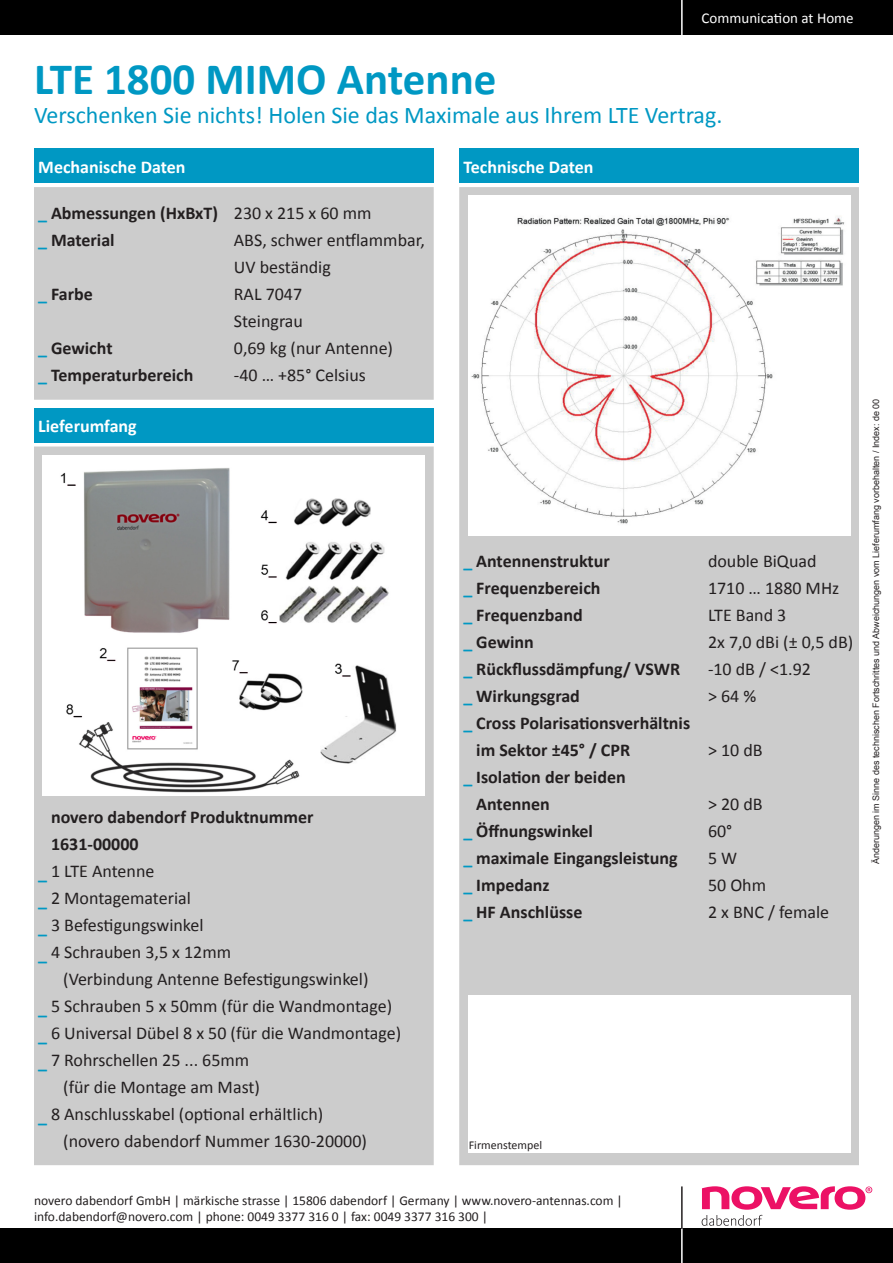
<style>
.page{position:relative;width:893px;height:1263px;background:#fff}
.page>*{position:absolute;margin:0;border:0;box-sizing:border-box;transform-origin:0 0}
.t1{font:700 45px "Calibri";color:#0098c3}
.t2{font:24px "Calibri";color:#0098c3}
.t3{font:18px "Calibri";color:#231f20}
.t4{font:700 18px "Calibri";color:#231f20}
.t5{font:700 18px "Calibri";color:#fff}
.t6{font:700 18px "Calibri";color:#0098c3}
.t7{font:15px "Calibri";color:#fff}
.t8{font:13.5px "Calibri";color:#231f20}
.t9{font:12px "Calibri";color:#231f20}
.t10{font:9px "Arial";color:#231f20}
.s1{color:#0098c3}
</style>
<div class="page">
<div style="left:0;top:0;width:893px;height:34px;background:#000"></div>
<div style="left:0;top:1229px;width:893px;height:34px;background:#000"></div>
<hr style="left:681px;top:0;width:2px;height:1263px;background:#fff">
<svg style="left:702px;top:1186px;width:170px;height:40px"></svg>
<hr style="left:681px;top:1186px;width:2px;height:43px;background:#231f20">
<div style="left:34px;top:187px;width:400px;height:213px;background:#ccc;border:2px solid #ccc"></div>
<div style="left:34px;top:149px;width:400px;height:34px;background:#0098c3"></div>
<div style="left:459px;top:149px;width:400px;height:34px;background:#0098c3"></div>
<div style="left:459px;top:187px;width:400px;height:978px;background:#ccc;border:2px solid #ccc"></div>
<div style="left:34px;top:408px;width:400px;height:34px;background:#0098c3"></div>
<div style="left:34px;top:446px;width:400px;height:719px;background:#ccc;border:2px solid #ccc"></div>
<div style="left:468px;top:196px;width:382px;height:340px;background:#fff"></div>
<div style="left:43px;top:455px;width:382px;height:340px;background:#fff"></div>
<div style="left:468px;top:995px;width:382px;height:157px;background:#fff"></div>
<img style="left:471px;top:216px;width:374px;height:308px">
<img style="left:60px;top:468px;width:336px;height:324px">
<p class="t7" style="left:702px;top:8px;width:154px">Communication at Home</p>
<p class="t1" style="left:34px;top:50px;width:464px">LTE 1800 MIMO Antenne</p>
<p class="t2" style="left:34px;top:100px;width:690px">Verschenken Sie nichts! Holen Sie das Maximale aus Ihrem LTE Vertrag.</p>
<p class="t5" style="left:38px;top:155px;width:149px">Mechanische Daten</p>
<p class="t4" style="left:38px;top:202px;width:181px"><span class="s1">_</span> Abmessungen (HxBxT)</p>
<p class="t4" style="left:38px;top:229px;width:78px"><span class="s1">_</span> Material</p>
<p class="t4" style="left:38px;top:283px;width:56px"><span class="s1">_</span> Farbe</p>
<p class="t4" style="left:38px;top:337px;width:76px"><span class="s1">_</span> Gewicht</p>
<p class="t4" style="left:38px;top:364px;width:157px"><span class="s1">_</span> Temperaturbereich</p>
<p class="t5" style="left:38px;top:414px;width:100px">Lieferumfang</p>
<p class="t3" style="left:234px;top:202px;width:139px">230 x 215 x 60 mm</p>
<p class="t3" style="left:234px;top:229px;width:193px">ABS, schwer entflammbar,</p>
<p class="t3" style="left:234px;top:256px;width:99px">UV beständig</p>
<p class="t3" style="left:234px;top:283px;width:70px">RAL 7047</p>
<p class="t3" style="left:234px;top:310px;width:71px">Steingrau</p>
<p class="t3" style="left:234px;top:337px;width:161px">0,69 kg (nur Antenne)</p>
<p class="t3" style="left:234px;top:364px;width:134px">-40 … +85° Celsius</p>
<p class="t5" style="left:463px;top:155px;width:131px">Technische Daten</p>
<p class="t4" style="left:51px;top:805px;width:264px">novero dabendorf Produktnummer</p>
<p class="t4" style="left:51px;top:832px;width:89px">1631-00000</p>
<p class="t3" style="left:51px;top:859px;width:105px">1 LTE Antenne</p>
<p class="t3" style="left:51px;top:886px;width:141px">2 Montagematerial</p>
<p class="t3" style="left:51px;top:913px;width:154px">3 Befestigungswinkel</p>
<p class="t3" style="left:51px;top:940px;width:182px">4 Schrauben 3,5 x 12mm</p>
<p class="t3" style="left:63px;top:967px;width:307px">(Verbindung Antenne Befestigungswinkel)</p>
<p class="t3" style="left:51px;top:994px;width:343px">5 Schrauben 5 x 50mm (für die Wandmontage)</p>
<p class="t3" style="left:51px;top:1021px;width:352px">6 Universal Dübel 8 x 50 (für die Wandmontage)</p>
<p class="t3" style="left:51px;top:1048px;width:200px">7 Rohrschellen 25 ... 65mm</p>
<p class="t3" style="left:63px;top:1075px;width:198px">(für die Montage am Mast)</p>
<p class="t3" style="left:51px;top:1102px;width:274px">8 Anschlusskabel (optional erhältlich)</p>
<p class="t3" style="left:63px;top:1129px;width:305px">(novero dabendorf Nummer 1630-20000)</p>
<p class="t6" style="left:38px;top:861px;width:10px">_</p>
<p class="t6" style="left:38px;top:888px;width:10px">_</p>
<p class="t6" style="left:38px;top:915px;width:10px">_</p>
<p class="t6" style="left:38px;top:942px;width:10px">_</p>
<p class="t6" style="left:38px;top:996px;width:10px">_</p>
<p class="t6" style="left:38px;top:1023px;width:10px">_</p>
<p class="t6" style="left:38px;top:1050px;width:10px">_</p>
<p class="t6" style="left:38px;top:1104px;width:10px">_</p>
<p class="t4" style="left:463px;top:549px;width:148px"><span class="s1">_</span> Antennenstruktur</p>
<p class="t4" style="left:463px;top:576px;width:139px"><span class="s1">_</span> Frequenzbereich</p>
<p class="t4" style="left:463px;top:603px;width:121px"><span class="s1">_</span> Frequenzband</p>
<p class="t4" style="left:463px;top:630px;width:72px"><span class="s1">_</span> Gewinn</p>
<p class="t4" style="left:463px;top:657px;width:218px"><span class="s1">_</span> Rückflussdämpfung/ VSWR</p>
<p class="t4" style="left:463px;top:684px;width:118px"><span class="s1">_</span> Wirkungsgrad</p>
<p class="t4" style="left:463px;top:711px;width:228px"><span class="s1">_</span> Cross Polarisationsverhältnis</p>
<p class="t4" style="left:463px;top:765px;width:164px"><span class="s1">_</span> Isolation der beiden</p>
<p class="t4" style="left:463px;top:819px;width:131px"><span class="s1">_</span> Öffnungswinkel</p>
<p class="t4" style="left:463px;top:846px;width:216px"><span class="s1">_</span> maximale Eingangsleistung</p>
<p class="t4" style="left:463px;top:873px;width:88px"><span class="s1">_</span> Impedanz</p>
<p class="t4" style="left:463px;top:900px;width:120px"><span class="s1">_</span> HF Anschlüsse</p>
<p class="t4" style="left:476px;top:738px;width:155px">im Sektor ±45° / CPR</p>
<p class="t4" style="left:476px;top:792px;width:75px">Antennen</p>
<p class="t9" style="left:469px;top:1137px;width:75px">Firmenstempel</p>
<p class="t8" style="left:34px;top:1192px;width:590px">novero dabendorf GmbH | märkische strasse | 15806 dabendorf | Germany | www.novero-antennas.com |</p>
<p class="t8" style="left:34px;top:1208px;width:456px">info.dabendorf@novero.com | phone: 0049 3377 316 0 | fax: 0049 3377 316 300 |</p>
<p class="t3" style="left:708px;top:549px;width:110px">double BiQuad</p>
<p class="t3" style="left:708px;top:576px;width:133px">1710 … 1880 MHz</p>
<p class="t3" style="left:708px;top:603px;width:80px">LTE Band 3</p>
<p class="t3" style="left:708px;top:630px;width:147px">2x 7,0 dBi (± 0,5 dB)</p>
<p class="t3" style="left:708px;top:657px;width:105px">-10 dB / &lt;1.92</p>
<p class="t3" style="left:708px;top:684px;width:50px">&gt; 64 %</p>
<p class="t3" style="left:708px;top:738px;width:56px">&gt; 10 dB</p>
<p class="t3" style="left:708px;top:792px;width:56px">&gt; 20 dB</p>
<p class="t3" style="left:708px;top:819px;width:26px">60°</p>
<p class="t3" style="left:708px;top:846px;width:31px">5 W</p>
<p class="t3" style="left:708px;top:873px;width:60px">50 Ohm</p>
<p class="t3" style="left:708px;top:900px;width:123px">2 x BNC / female</p>
<p class="t10" style="left:870px;top:864px;width:467px;rotate:-90deg">Änderungen im Sinne des technischen Fortschrittes und Abweichungen vom Lieferumfang vorbehalten / Index: de 00</p>
</div>
